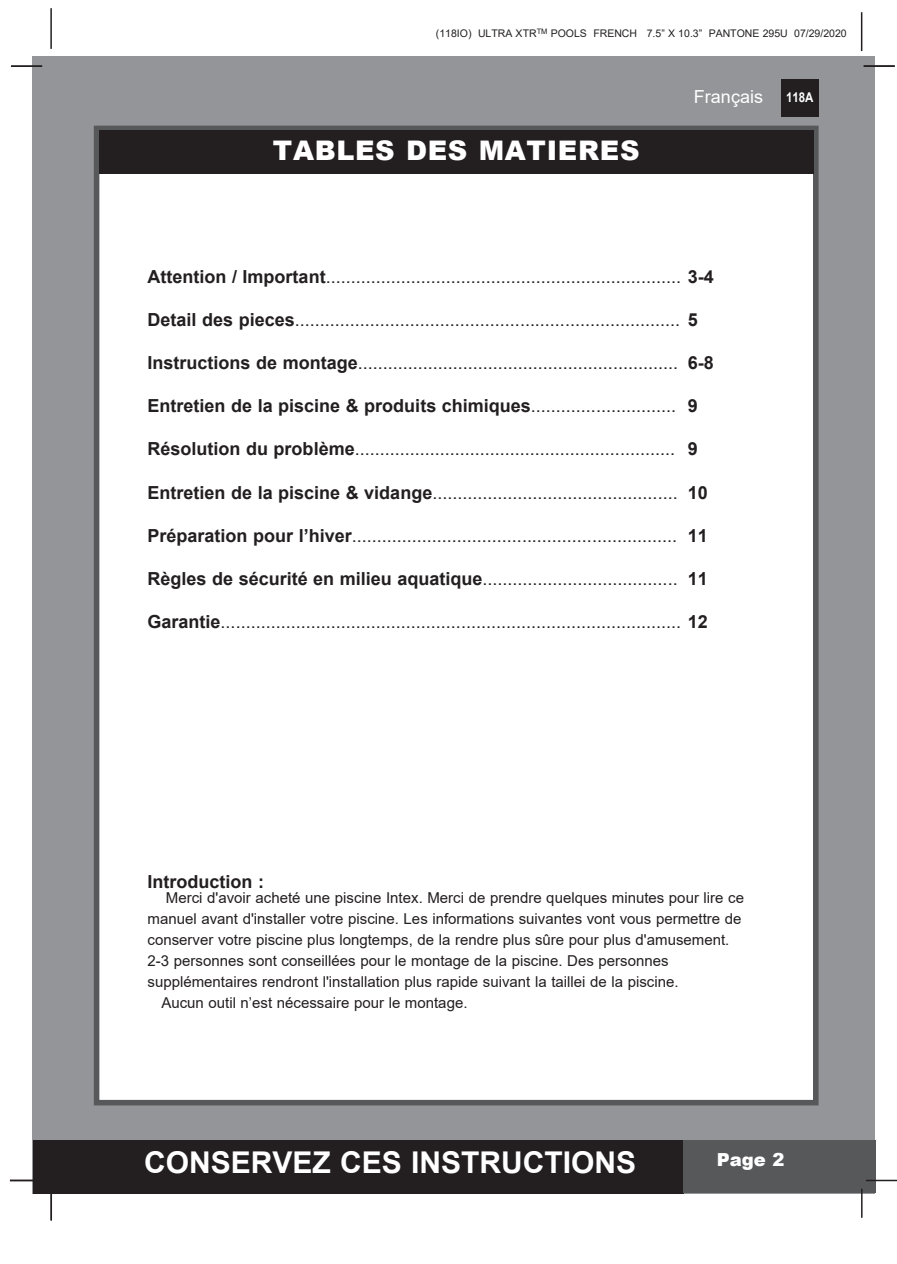
<style>
.page{position:relative;width:897px;height:1264px;background:#fff}
.page>*{position:absolute;margin:0;border:0;box-sizing:border-box;transform-origin:0 0}
.t1{font:700 30px "Arial";color:#fff}
.t2{font:900 27px "Arial";letter-spacing:.025em;color:#fff}
.t3{font:18px "Arial";color:#231f20}
.t4{font:700 18px "Arial";color:#231f20}
.t5{font:18px "Arial";color:#fff}
.t6{font:900 18px "Arial";color:#fff}
.t7{font:15px "Arial";color:#231f20}
.t8{font:700 13.5px "Arial";color:#fff;scale:.85 1}
.t9{font:10.5px "Arial";color:#231f20}
.s1{font-weight:700}
.s2{font-weight:400}
</style>
<div class="page">
<div style="left:33px;top:56px;width:842px;height:1137px;background:#939598"></div>
<div style="left:780px;top:79px;width:38px;height:38px;background:#231f20"></div>
<hr style="left:50px;top:8px;width:2px;height:41px;background:#231f20">
<hr style="left:860px;top:12px;width:2px;height:39px;background:#231f20">
<div style="left:33px;top:1140px;width:650px;height:53px;background:#231f20"></div>
<div style="left:682px;top:1140px;width:193px;height:53px;background:#57585a"></div>
<hr style="left:865px;top:1179px;width:31px;height:2px;background:#231f20">
<hr style="left:860px;top:1188px;width:2px;height:29px;background:#231f20">
<div style="left:94px;top:126px;width:724px;height:979px;background:#fff;border:6px solid #57585a"></div>
<div style="left:99px;top:130px;width:714px;height:44px;background:#231f20"></div>
<hr style="left:863px;top:65px;width:31px;height:2px;background:#231f20">
<hr style="left:50px;top:1190px;width:2px;height:30px;background:#231f20">
<hr style="left:10px;top:1179px;width:31px;height:2px;background:#231f20">
<hr style="left:11px;top:65px;width:31px;height:2px;background:#231f20">
<p class="t9" style="left:436px;top:26px;width:412px">(118IO) ULTRA XTR<sup>TM</sup> POOLS FRENCH 7.5” X 10.3” PANTONE 295U 07/29/2020</p>
<h2 class="t2" style="left:273px;top:131px;width:368px">TABLES DES MATIERES</h2>
<p class="t5" style="left:694px;top:84px;width:71px">Français</p>
<p class="t8" style="left:786px;top:88px;width:34px">118A</p>
<p class="t3" style="left:147px;top:264px;width:568px"><span class="s1">Attention / Important</span>....................................................................... <span class="s1">3-4</span></p>
<p class="t3" style="left:147px;top:307px;width:552px"><span class="s1">Detail des pieces</span>............................................................................. <span class="s1">5</span></p>
<p class="t3" style="left:147px;top:350px;width:568px"><span class="s1">Instructions de montage</span>................................................................ <span class="s1">6-8</span></p>
<p class="t4" style="left:147px;top:393px;width:552px">Entretien de la piscine &amp; produits chimiques<span class="s2">.............................</span> 9</p>
<p class="t3" style="left:147px;top:437px;width:552px"><span class="s1">Résolution du problème</span>................................................................ <span class="s1">9</span></p>
<p class="t3" style="left:147px;top:480px;width:562px"><span class="s1">Entretien de la piscine &amp; vidange</span>................................................. <span class="s1">10</span></p>
<p class="t3" style="left:147px;top:523px;width:562px"><span class="s1">Préparation pour l’hiver</span>................................................................. <span class="s1">11</span></p>
<p class="t3" style="left:147px;top:566px;width:562px"><span class="s1">Règles de sécurité en milieu aquatique</span>....................................... <span class="s1">11</span></p>
<p class="t3" style="left:147px;top:609px;width:562px"><span class="s1">Garantie</span>............................................................................................ <span class="s1">12</span></p>
<p class="t4" style="left:147px;top:868px;width:118px">Introduction :</p>
<p class="t7" style="left:166px;top:887px;width:579px">Merci d'avoir acheté une piscine Intex. Merci de prendre quelques minutes pour lire ce</p>
<p class="t7" style="left:147px;top:908px;width:595px">manuel avant d'installer votre piscine. Les informations suivantes vont vous permettre de</p>
<p class="t7" style="left:147px;top:929px;width:583px">conserver votre piscine plus longtemps, de la rendre plus sûre pour plus d'amusement.</p>
<p class="t7" style="left:147px;top:950px;width:522px">2-3 personnes sont conseillées pour le montage de la piscine. Des personnes</p>
<p class="t7" style="left:147px;top:971px;width:532px">supplémentaires rendront l'installation plus rapide suivant la taillei de la piscine.</p>
<p class="t7" style="left:161px;top:992px;width:307px">Aucun outil n’est nécessaire pour le montage.</p>
<h1 class="t1" style="left:144px;top:1141px;width:493px">CONSERVEZ CES INSTRUCTIONS</h1>
<p class="t6" style="left:716px;top:1147px;width:69px">Page 2</p>
</div>
